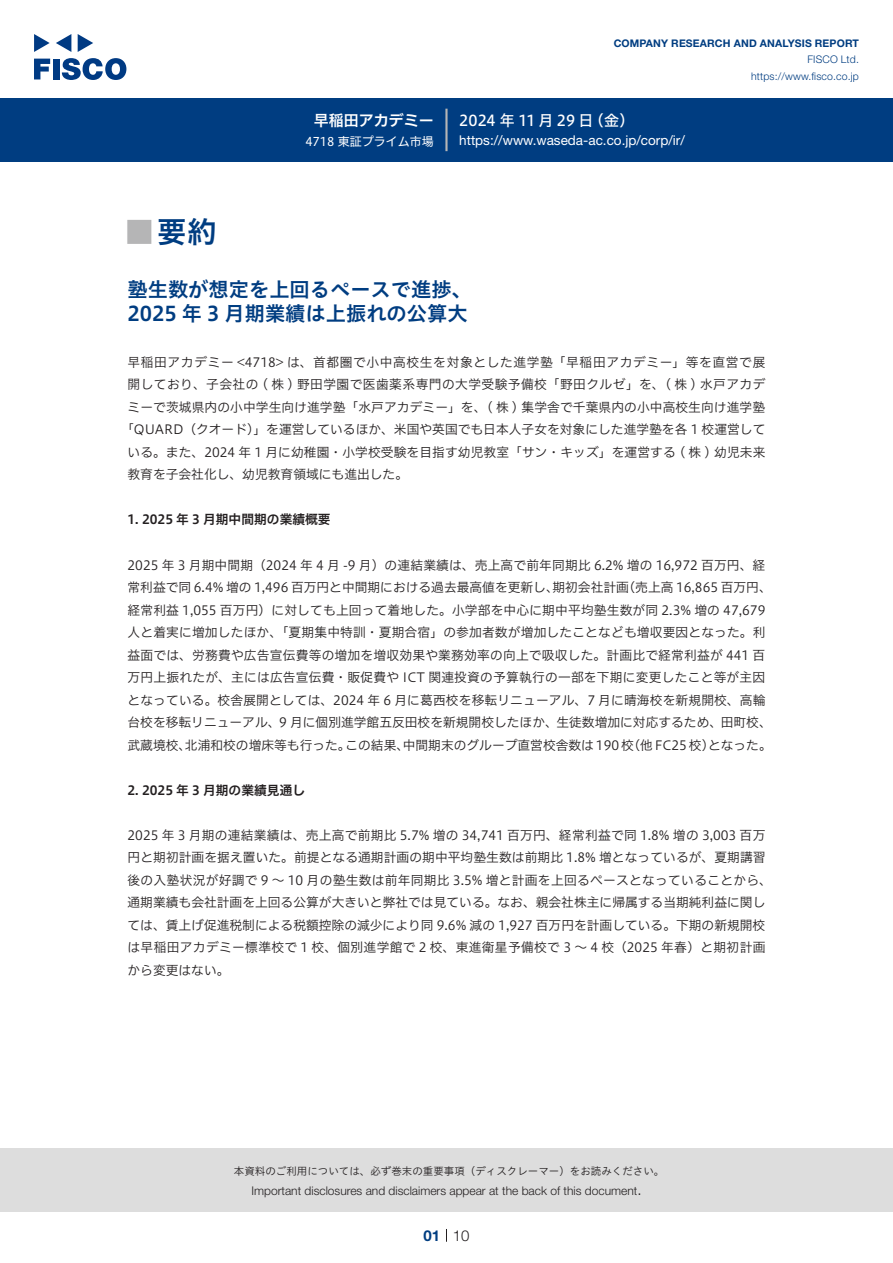
<style>
.page{position:relative;width:893px;height:1263px;background:#fff}
.page>*{position:absolute;margin:0;border:0;box-sizing:border-box;transform-origin:0 0}
.t1{font:30px "Hiragino UD Sans Std N W6";color:#003d81}
.t2{font:24px "Hiragino UD Sans Std N W6";color:#b5b5b6}
.中タイトル{font:20.25px/24px "Hiragino UD Sans Std W6";color:#003d81}
.t3{font:15px "Hiragino UD Sans F Std N W5";letter-spacing:.005em;color:#fff}
.t4{font:15px "Hiragino UD Sans F Std N W6";color:#fff}
.t5{font:300 15px "Helvetica Neue LT Std";color:#231f20}
.t6{font:700 15px "Helvetica Neue LT Std";color:#003d81}
.t7{font:13.5px "Helvetica Neue LT Std";color:#fff}
.本文{font:12.75px/22.5px "Hiragino UD Sans F Std N W3";letter-spacing:.005em;color:#231f20}
.本文-2{font:12.75px "Hiragino UD Sans F Std N W3";letter-spacing:.045em;color:#231f20}
.本文-3{font:12.75px "Hiragino UD Sans F Std N W3";letter-spacing:.035em;color:#231f20}
.小タイトル{font:12.75px "Hiragino UD Sans F Std N W6";color:#231f20}
.t8{font:300 12px "Helvetica Neue LT Std";color:#231f20}
.t9{font:12px "Hiragino UD Sans F Std N W4";color:#fff}
.t10{font:10.5px "Hiragino UD Sans Std W3";color:#231f20}
.t11{font:700 10.5px "Helvetica Neue LT Std";letter-spacing:.015em;color:#003d81}
.t12{font:300 10.5px/16.5px "Helvetica Neue LT Std";letter-spacing:.015em;color:#003d81;text-align:right}
</style>
<div class="page">
<div style="left:0;top:1148px;width:893px;height:64px;background:#ddd"></div>
<svg style="left:34px;top:59px;width:16px;height:20px"></svg>
<div style="left:53px;top:59px;width:6px;height:20px;background:#003a83"></div>
<svg style="left:62px;top:58px;width:64px;height:22px"></svg>
<svg style="left:34px;top:34px;width:16px;height:18px"></svg>
<svg style="left:78px;top:34px;width:15px;height:18px"></svg>
<svg style="left:56px;top:34px;width:15px;height:18px"></svg>
<div style="left:0;top:98px;width:893px;height:64px;background:#003d81"></div>
<hr style="left:445px;top:109px;width:3px;height:42px;background:#b5b5b6">
<svg style="left:446px;top:1229px;width:1px;height:13px"></svg>
<p class="t4" style="left:314px;top:109px;width:122px">早稲田アカデミー</p>
<p class="t9" style="left:305px;top:132px;width:130px">4718 東証プライム市場</p>
<p class="t11" style="left:614px;top:37px;width:247px">COMPANY RESEARCH AND ANALYSIS REPORT</p>
<p class="t12" style="left:751px;top:51px;width:109px">FISCO Ltd. https://www.fisco.co j p.</p>
<p class="t3" style="left:589px;top:109px;width:47px">（金(</p>
<p class="t3" style="left:459px;top:109px;width:136px">2024 年 11 月 29 日</p>
<p class="t7" style="left:459px;top:132px;width:227px">https://www.waseda-ac.co j p. /corp /i r/</p>
<p class="t1" style="left:157px;top:209px;width:61px">要約</p>
<p class="t2" style="left:128px;top:213px;width:25px">█</p>
<p class="中タイトル" style="left:128px;top:276px;width:346px">塾生数が想定を上回るペースで進捗、<br>2025 年 3 月期業績は上振れの公算大</p>
<p class="本文-2" style="left:128px;top:352px;width:639px">早稲田アカデミー &lt;4718&gt; は、首都圏で小中高校生を対象とした進学塾「早稲田アカデミー」等を直営で展</p>
<p class="本文-3" style="left:128px;top:375px;width:639px">開しており、子会社の ( 株 ) 野田学園で医歯薬系専門の大学受験予備校「野田クルゼ」を、( 株 ) 水戸アカデ</p>
<p class="本文" style="left:128px;top:395px;width:639px">ミーで茨城県内の小中学生向け進学塾「水戸アカデミー」を、( 株 ) 集学舎で千葉県内の小中高校生向け進学塾</p>
<p class="本文" style="left:121px;top:418px;width:646px">「QUARD（クオード）」を運営しているほか、米国や英国でも日本人子女を対象にした進学塾を各 1 校運営して</p>
<p class="本文" style="left:128px;top:440px;width:639px">いる。また、2024 年 1 月に幼稚園・小学校受験を目指す幼児教室「サン・キッズ」を運営する ( 株 ) 幼児未来</p>
<p class="本文" style="left:128px;top:463px;width:282px">教育を子会社化し、幼児教育領域にも進出した。</p>
<p class="小タイトル" style="left:128px;top:510px;width:205px">1. 2025 年 3 月期中間期の業績概要</p>
<p class="本文" style="left:623px;top:553px;width:151px;text-indent:-495px">2025 年 3 月期中間期（2024 年 4 月 -9 月）の連結業績は、売上高で前年同期比 6.2% 増の 16,972 百万円、経（売上高 16,865 百万円、</p>
<p class="本文" style="left:128px;top:575px;width:433px">常利益で同 6.4% 増の 1,496 百万円と中間期における過去最高値を更新し、</p>
<p class="本文" style="left:128px;top:598px;width:639px">経常利益 1,055 百万円）に対しても上回って着地した。小学部を中心に期中平均塾生数が同 2.3% 増の 47,679</p>
<p class="本文" style="left:128px;top:620px;width:640px">人と着実に増加したほか、「夏期集中特訓・夏期合宿」の参加者数が増加したことなども増収要因となった。利</p>
<p class="本文" style="left:128px;top:643px;width:639px">益面では、労務費や広告宣伝費等の増加を増収効果や業務効率の向上で吸収した。計画比で経常利益が 441 百</p>
<p class="本文" style="left:128px;top:665px;width:639px">万円上振れたが、主には広告宣伝費・販促費や ICT 関連投資の予算執行の一部を下期に変更したこと等が主因</p>
<p class="本文" style="left:128px;top:688px;width:639px">となっている。校舎展開としては、2024 年 6 月に葛西校を移転リニューアル、7 月に晴海校を新規開校、高輪</p>
<p class="本文" style="left:128px;top:710px;width:646px">台校を移転リニューアル、9 月に個別進学館五反田校を新規開校したほか、生徒数増加に対応するため、田町校、</p>
<p class="本文" style="left:708px;top:733px;width:65px">となった。</p>
<p class="本文" style="left:552px;top:575px;width:78px">期初会社計画</p>
<p class="本文" style="left:403px;top:733px;width:313px">中間期末のグループ直営校舎数は190 （校他FC25校）</p>
<p class="本文" style="left:185px;top:733px;width:167px">北浦和校の増床等も行った。</p>
<p class="本文" style="left:128px;top:733px;width:65px">武蔵境校、</p>
<p class="小タイトル" style="left:128px;top:780px;width:179px">2. 2025 年 3 月期の業績見通し</p>
<p class="本文" style="left:128px;top:823px;width:646px">2025 年 3 月期の連結業績は、売上高で前期比 5.7% 増の 34,741 百万円、経常利益で同 1.8% 増の 3,003 百万円と期初計画を据え置いた。前提となる通期計画の期中平均塾生数は前期比 1.8% 増となっているが、夏期講習後の入塾状況が好調で 9 〜 10 月の塾生数は前年同期比 3.5% 増と計画を上回るペースとなっていることから、通期業績も会社計画を上回る公算が大きいと弊社では見ている。なお、親会社株主に帰属する当期純利益に関しては、賃上げ促進税制による税額控除の減少により同 9.6% 減の 1,927 百万円を計画している。下期の新規開校は早稲田アカデミー標準校で 1 校、個別進学館で 2 校、東進衛星予備校で 3 〜 4 校（2025 年春）と期初計画から変更はない。</p>
<p class="本文" style="left:345px;top:733px;width:65px">この結果、</p>
<p class="t10" style="left:234px;top:1163px;width:432px">本資料のご利用については、必ず巻末の重要事項（ディスクレーマー）をお読みください。</p>
<p class="t5" style="left:637px;top:1180px;width:6px">.</p>
<p class="t8" style="left:251px;top:1183px;width:387px">Important disclosures and disclaimers appear at the back of this document</p>
<p class="t6" style="left:423px;top:1226px;width:18px">01</p>
<p class="t5" style="left:453px;top:1226px;width:18px">10</p>
</div>
